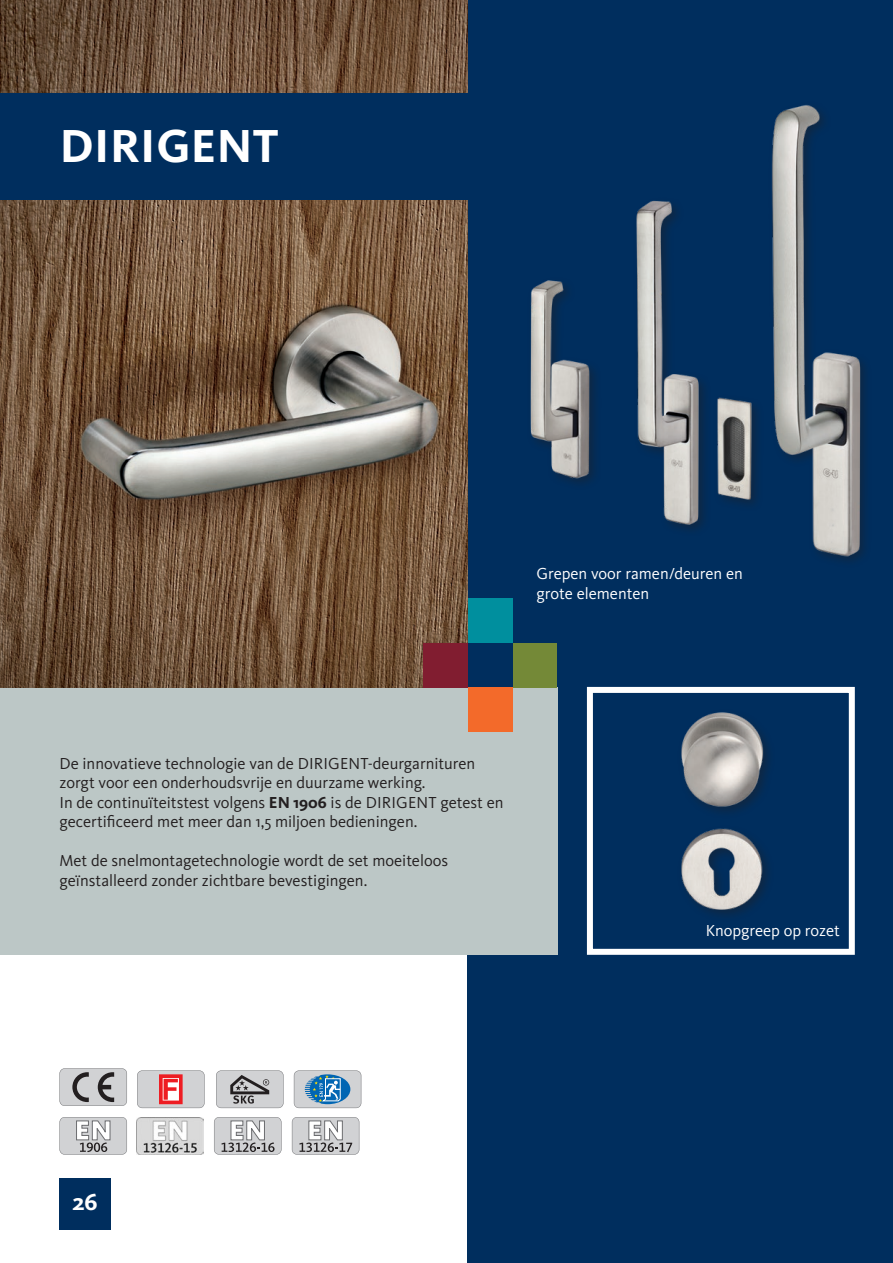
<style>
.page{position:relative;width:893px;height:1263px;background:#fff}
.page>*{position:absolute;margin:0;border:0;box-sizing:border-box;transform-origin:0 0}
.t1{font:700 48px "Kievit Pro";letter-spacing:.01em;color:#fff}
.t2{font:700 24px "Kievit Pro";color:#fff}
.t3{font:16.5px/19.5px "Kievit Pro";color:#231f20}
.t4{font:16.5px/19.5px "Kievit Pro";color:#fff}
.s1{font-weight:700}
</style>
<div class="page">
<div style="left:468px;top:0;width:425px;height:1263px;background:#002e5e"></div>
<div style="left:0;top:687px;width:557px;height:268px;background:#bcc7c6"></div>
<div style="left:587px;top:687px;width:268px;height:268px;background:#002e5e;border:6px solid #fff"></div>
<img style="left:681px;top:712px;width:87px;height:203px">
<img style="left:636px;top:200px;width:121px;height:329px">
<img style="left:772px;top:105px;width:93px;height:456px">
<img style="left:530px;top:280px;width:65px;height:203px">
<img style="left:0;top:200px;width:468px;height:487px">
<img style="left:0;top:0;width:468px;height:94px">
<div style="left:0;top:94px;width:472px;height:106px;background:#002e5e"></div>
<svg style="left:60px;top:1068px;width:67px;height:38px"></svg>
<svg style="left:137px;top:1070px;width:68px;height:38px"></svg>
<svg style="left:60px;top:1117px;width:67px;height:38px"></svg>
<svg style="left:294px;top:1070px;width:67px;height:38px"></svg>
<img style="left:136px;top:1117px;width:68px;height:37px">
<svg style="left:214px;top:1117px;width:67px;height:38px"></svg>
<svg style="left:292px;top:1117px;width:67px;height:38px"></svg>
<svg style="left:216px;top:1070px;width:68px;height:38px"></svg>
<div style="left:512px;top:643px;width:45px;height:44px;background:#748937"></div>
<div style="left:423px;top:643px;width:45px;height:44px;background:#811d30"></div>
<div style="left:468px;top:598px;width:44px;height:45px;background:#008f9e"></div>
<div style="left:468px;top:687px;width:44px;height:45px;background:#f36a2a"></div>
<div style="left:60px;top:1179px;width:51px;height:51px;background:#002e5e"></div>
<h1 class="t1" style="left:60px;top:117px;width:220px">DIRIGENT</h1>
<p class="t4" style="left:537px;top:564px;width:208px">Grepen voor ramen/deuren en grote elementen</p>
<p class="t3" style="left:60px;top:753px;width:445px">De innovatieve technologie van de DIRIGENT-deurgarnituren zorgt voor een onderhoudsvrije en duurzame werking.<br>In de continuïteitstest volgens <span class="s1">EN 1906</span> is de DIRIGENT getest en gecertificeerd met meer dan 1,5 miljoen bedieningen.</p>
<p class="t3" style="left:60px;top:851px;width:390px">Met de snelmontagetechnologie wordt de set moeiteloos geïnstalleerd zonder zichtbare bevestigingen.</p>
<p class="t4" style="left:706px;top:921px;width:136px">Knopgreep op rozet</p>
<h2 class="t2" style="left:72px;top:1188px;width:27px">26</h2>
</div>
